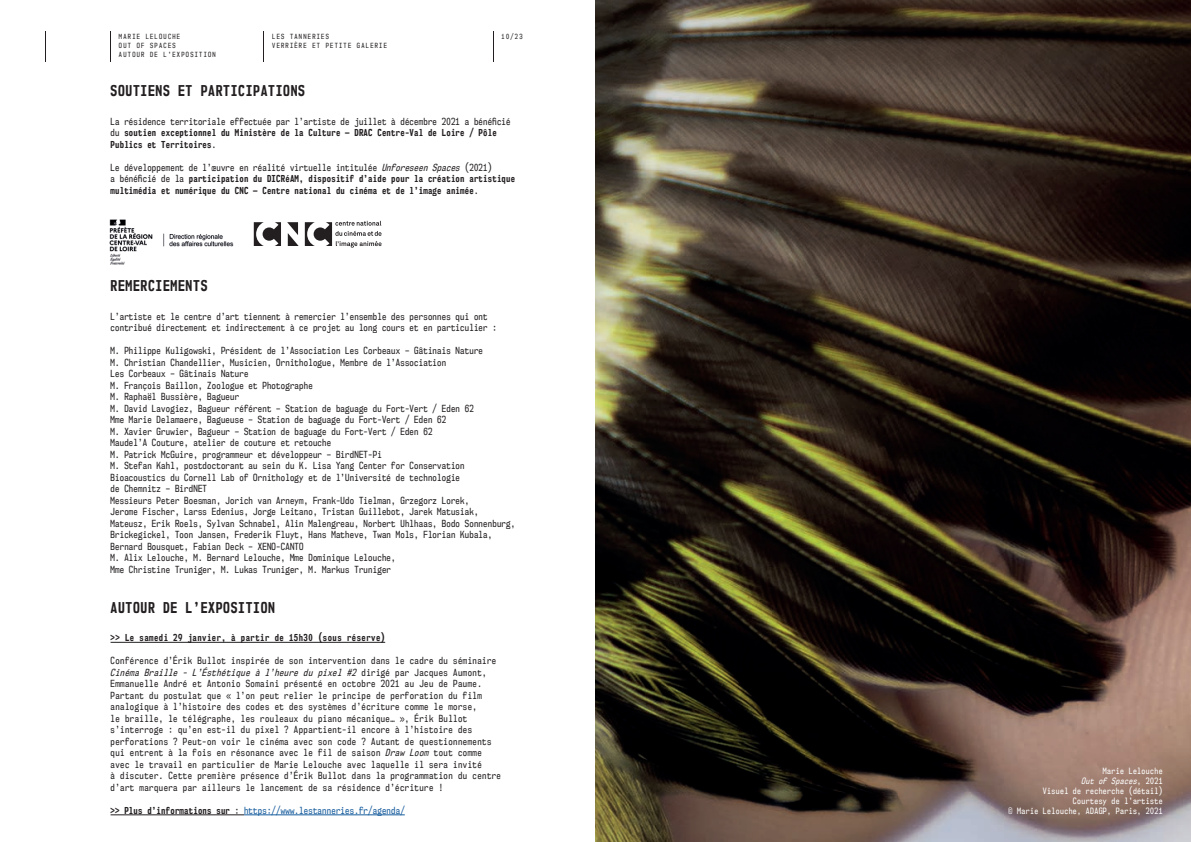
<style>
.page{position:relative;width:1191px;height:842px;background:#fff}
.page>*{position:absolute;margin:0;border:0;box-sizing:border-box;transform-origin:0 0}
.t1{font:700 14px "NK57 Monospace Cd Rg";letter-spacing:.05em;color:#231f20}
.t2{font:9px/11.5px "NK57 Monospace Cd Rg";letter-spacing:.025em;color:#231f20}
.t3{font:9px/11.5px "NK57 Monospace Cd Rg";letter-spacing:.05em;color:#231f20}
.t4{font:700 9px/11.5px "NK57 Monospace Cd Rg";letter-spacing:.025em;color:#231f20}
.t5{font:9px "NK57 Monospace Cd Rg";letter-spacing:.025em;color:#175d9e}
.t6{font:700 9px "NK57 Monospace Cd Rg";letter-spacing:.05em;color:#231f20}
.t7{font:8px/10px "NK57 Monospace Cd Rg";letter-spacing:.05em;color:#fff;text-align:right}
.t8{font:6.5px/9px "NK57 Monospace Cd Rg";letter-spacing:.2em;color:#231f20}
.s1{font-weight:400}
.s2{font-weight:400;font-style:italic}
.s3{font-style:italic}
.s4{font-weight:700;color:#231f20}
.s5{color:#231f20}
</style>
<div class="page">
<hr style="left:110px;top:31px;width:1px;height:30px;background:#231f20">
<hr style="left:263px;top:31px;width:1px;height:30px;background:#231f20">
<hr style="left:45px;top:31px;width:1px;height:30px;background:#231f20">
<hr style="left:493px;top:31px;width:1px;height:30px;background:#231f20">
<hr style="left:111px;top:642px;width:274px;height:1px;background:#231f20">
<hr style="left:111px;top:815px;width:133px;height:1px;background:#231f20">
<hr style="left:244px;top:815px;width:161px;height:1px;background:#175d9e">
<img style="left:109px;top:219px;width:125px;height:46px">
<svg style="left:254px;top:221px;width:127px;height:27px"></svg>
<img style="left:595px;top:0;width:596px;height:842px">
<p class="t8" style="left:119px;top:32px;width:98px">MARIE LELOUCHE<br>OUT OF SPACES<br>AUTOUR DE L’EXPOSITION</p>
<p class="t8" style="left:501px;top:32px;width:22px">10/23</p>
<h1 class="t1" style="left:111px;top:82px;width:196px">SOUTIENS ET PARTICIPATIONS</h1>
<p class="t4" style="left:111px;top:115px;width:401px"><span class="s1">La résidence territoriale effectuée par l’artiste de juillet à décembre 2021 a bénéficié du</span> soutien exceptionnel du Ministère de la Culture — DRAC Centre-Val de Loire / Pôle<br>Publics et Territoires<span class="s1">.</span></p>
<p class="t4" style="left:111px;top:161px;width:406px"><span class="s1">Le développement de l’œuvre en réalité virtuelle intitulée</span> <span class="s2">Unforeseen Spaces</span> <span class="s1">(2021)<br>a bénéficié de la</span> participation du DICRéAM, dispositif d’aide pour la création artistique multimédia et numérique du CNC — Centre national du cinéma et de l’image animée<span class="s1">.</span></p>
<p class="t8" style="left:272px;top:32px;width:116px">LES TANNERIES<br>VERRIÈRE ET PETITE GALERIE</p>
<h1 class="t1" style="left:111px;top:277px;width:98px">REMERCIEMENTS</h1>
<p class="t2" style="left:111px;top:310px;width:388px">L’artiste et le centre d’art tiennent à remercier l’ensemble des personnes qui ont contribué directement et indirectement à ce projet au long cours et en particulier :</p>
<p class="t2" style="left:111px;top:345px;width:406px">M. Philippe Kuligowski, Président de l’Association Les Corbeaux – Gâtinais Nature<br>M. Christian Chandellier, Musicien, Ornithologue, Membre de l’Association<br>Les Corbeaux – Gâtinais Nature<br>M. François Baillon, Zoologue et Photographe<br>M. Raphaël Bussière, Bagueur<br>M. David Lavogiez, Bagueur référent – Station de baguage du Fort-Vert / Eden 62<br>Mme Marie Delamaere, Bagueuse – Station de baguage du Fort-Vert / Eden 62<br>M. Xavier Gruwier, Bagueur – Station de baguage du Fort-Vert / Eden 62<br>Maudel’A Couture, atelier de couture et retouche<br>M. Patrick McGuire, programmeur et développeur – BirdNET-Pi<br>M. Stefan Kahl, postdoctorant au sein du K. Lisa Yang Center for Conservation Bioacoustics du Cornell Lab of Ornithology et de l’Université de technologie<br>de Chemnitz – BirdNET<br>Messieurs Peter Boesman, Jorich van Arneym, Frank-Udo Tielman, Grzegorz Lorek,<br>Jerome Fischer, Larss Edenius, Jorge Leitano, Tristan Guillebot, Jarek Matusiak, Mateusz, Erik Roels, Sylvan Schnabel, Alin Malengreau, Norbert Uhlhaas, Bodo Sonnenburg, Brickegickel, Toon Jansen, Frederik Fluyt, Hans Matheve, Twan Mols, Florian Kubala, Bernard Bousquet, Fabian Deck – XENO-CANTO<br>M. Alix Lelouche, M. Bernard Lelouche, Mme Dominique Lelouche,<br>Mme Christine Truniger, M. Lukas Truniger, M. Markus Truniger</p>
<h1 class="t1" style="left:111px;top:599px;width:166px">AUTOUR DE L’EXPOSITION</h1>
<p class="t6" style="left:111px;top:632px;width:276px">&gt;&gt; Le samedi 29 janvier, à partir de 15h30 (sous réserve)</p>
<p class="t3" style="left:111px;top:655px;width:392px">Conférence d’Érik Bullot inspirée de son intervention dans le cadre du séminaire <span class="s3">Cinéma Braille - L’Ésthétique à l’heure du pixel #2</span> dirigé par Jacques Aumont, Emmanuelle André et Antonio Somaini présenté en octobre 2021 au Jeu de Paume.<br>Partant du postulat que « l’on peut relier le principe de perforation du film analogique à l’histoire des codes et des systèmes d’écriture comme le morse,<br>le braille, le télégraphe, les rouleaux du piano mécanique… », Érik Bullot s’interroge : qu’en est-il du pixel ? Appartient-il encore à l’histoire des perforations ? Peut-on voir le cinéma avec son code ? Autant de questionnements qui entrent à la fois en résonance avec le fil de saison <span class="s3">Draw Loom</span> tout comme avec le travail en particulier de Marie Lelouche avec laquelle il sera invité<br>à discuter. Cette première présence d’Érik Bullot dans la programmation du centre d’art marquera par ailleurs le lancement de sa résidence d’écriture !</p>
<p class="t5" style="left:111px;top:805px;width:296px"><span class="s4">&gt;&gt; Plus d’informations sur</span> <span class="s5">:</span> https://www.lestanneries.fr/agenda/</p>
<p class="t7" style="left:1008px;top:765px;width:155px">Marie Lelouche<br><span class="s3">Out of Spaces</span>, 2021<br>Visuel de recherche (détail)<br>Courtesy de l’artiste<br>© Marie Lelouche, ADAGP, Paris, 2021</p>
</div>
